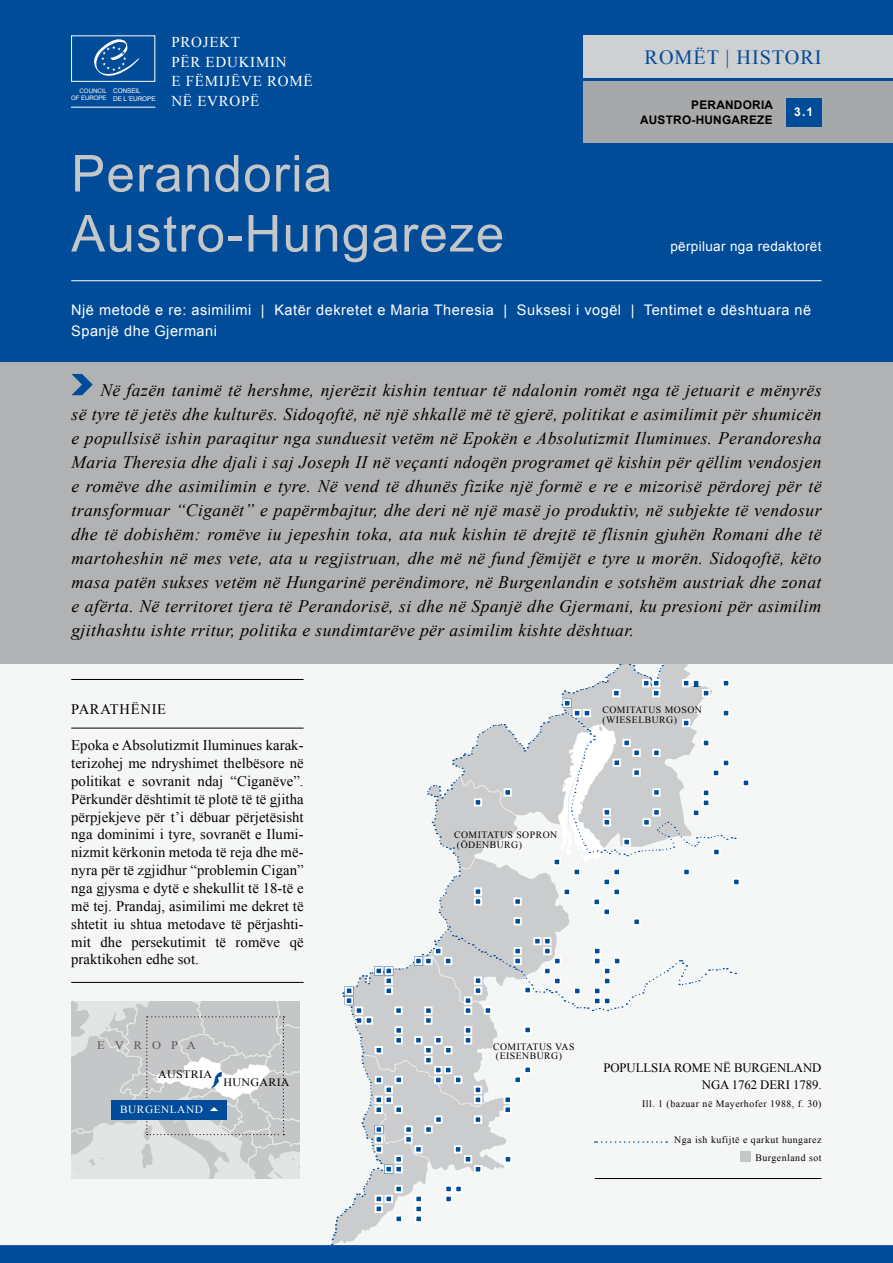
<style>
.page{position:relative;width:893px;height:1263px;background:#fff}
.page>*{position:absolute;margin:0;border:0;box-sizing:border-box;transform-origin:0 0}
.t1{font:51px/60px "Arial";letter-spacing:.025em;color:#c5c6c8}
.t2{font:20.25px "Times New Roman";color:#004c99}
.t3{font:italic 17.55px/24px "Times New Roman";letter-spacing:.025em;color:#000;text-align:justify}
.t4{font:15px/19.5px "Times New Roman";letter-spacing:.05em;color:#fff}
.t5{font:14.7px/17.9px "Times New Roman";letter-spacing:.005em;color:#000;text-align:justify}
.t6{font:14.55px/21px "Arial";letter-spacing:.035em;color:#fff}
.t7{font:14.55px "Times New Roman";color:#000}
.t8{font:13.5px "Arial";letter-spacing:.025em;color:#fff}
.t9{font:12.75px/17.9px "Times New Roman";letter-spacing:-.005em;color:#000;text-align:right}
.t10{font:700 12px "Arial";color:#fff}
.t11{font:700 11.85px/15px "Arial";letter-spacing:.02em;color:#000;text-align:right}
.t12{font:11.7px "Times New Roman";letter-spacing:.8em;color:#58585a;scale:1.07 1}
.t13{font:11.25px "Times New Roman";letter-spacing:.025em;color:#000;scale:1.07 1}
.t14{font:10.95px "Times New Roman";color:#fff}
.t15{font:9.9px/17.9px "Times New Roman";letter-spacing:.05em;color:#000;text-align:right}
.t16{font:9.75px/9.8px "Times New Roman";letter-spacing:.05em;color:#000}
.t17{font:6.45px/7.6px "Arial";letter-spacing:-.025em;color:#fff}
.t18{font:6.15px/7.6px "Arial";letter-spacing:-.01em;color:#fff;text-align:right}
</style>
<div class="page">
<div style="left:0;top:0;width:893px;height:375px;background:#004c99"></div>
<hr style="left:71px;top:107px;width:84px;height:1px;background:#fff">
<svg style="left:90px;top:39px;width:49px;height:43px"></svg>
<div style="left:583px;top:81px;width:310px;height:62px;background:#a7a8aa"></div>
<div style="left:583px;top:36px;width:310px;height:42px;background:#cfd0d1"></div>
<div style="left:786px;top:98px;width:35px;height:28px;background:#004c99"></div>
<hr style="left:71px;top:280px;width:750px;height:1px;background:#fff">
<div style="left:0;top:362px;width:893px;height:302px;background:#b1b2b4"></div>
<svg style="left:71px;top:374px;width:22px;height:21px"></svg>
<svg style="left:0;top:664px;width:893px;height:599px"></svg>
<p class="t18" style="left:71px;top:87px;width:37px">Council of Europe</p>
<p class="t17" style="left:113px;top:87px;width:43px">Conseil<br>de l´Europe</p>
<p class="t4" style="left:171px;top:32px;width:143px">Projekt<br>Për Edukimin<br>e fëmijëve romë në Evropë</p>
<h1 class="t1" style="left:71px;top:144px;width:434px">Perandoria<br>Austro-Hungareze</h1>
<p class="t2" style="left:645px;top:44px;width:16px">ROMËT</p>
<p class="t2" style="left:726px;top:44px;width:60px">| HISTORI</p>
<p class="t10" style="left:794px;top:104px;width:21px">3.1</p>
<p class="t11" style="left:640px;top:98px;width:135px">PERANDORIA<br>AUSTRO-HUNGAREZE</p>
<p class="t8" style="left:670px;top:237px;width:153px">përpiluar nga redaktorët</p>
<p class="t6" style="left:71px;top:299px;width:741px">Një metodë e re: asimilimi | Katër dekretet e Maria Theresia | Suksesi i vogël | Tentimet e dështuara në<br>Spanjë dhe Gjermani</p>
<p class="t3" style="left:71px;top:378px;width:752px;text-indent:29px">Në fazën tanimë të hershme, njerëzit kishin tentuar të ndalonin romët nga të jetuarit e mënyrës së tyre të jetës dhe kulturës. Sidoqoftë, në një shkallë më të gjerë, politikat e asimilimit për shumicën e popullsisë ishin paraqitur nga sunduesit vetëm në Epokën e Absolutizmit Iluminues. Perandoresha Maria Theresia dhe djali i saj Joseph II në veçanti ndoqën programet që kishin për qëllim vendosjen e romëve dhe asimilimin e tyre. Në vend të dhunës fizike një formë e re e mizorisë përdorej për të transformuar “Ciganët” e papërmbajtur, dhe deri në një masë jo produktiv, në subjekte të vendosur dhe të dobishëm: romëve iu jepeshin toka, ata nuk kishin të drejtë të flisnin gjuhën Romani dhe të martoheshin në mes vete, ata u regjistruan, dhe më në fund fëmijët e tyre u morën. Sidoqoftë, këto masa patën sukses vetëm në Hungarinë perëndimore, në Burgenlandin e sotshëm austriak dhe zonat e afërta. Në territoret tjera të Perandorisë, si dhe në Spanjë dhe Gjermani, ku presioni për asimilim gjithashtu ishte rritur, politika e sundimtarëve për asimilim kishte dështuar.</p>
<p class="t7" style="left:71px;top:700px;width:19px">PARAT</p>
<p class="t7" style="left:120px;top:700px;width:21px">HËNIE</p>
<p class="t5" style="left:71px;top:736px;width:234px">Epoka e Absolutizmit Iluminues karak&shy;terizohej me ndryshimet thelbësore në politikat e sovranit ndaj “Ciganëve”.<br>Përkundër dështimit të plotë të të gjitha përpjekjeve për t’i dëbuar përjetësisht nga dominimi i tyre, sovranët e Ilumi&shy;nizmit kërkonin metoda të reja dhe më&shy;nyra për të zgjidhur “problemin Cigan” nga gjysma e dytë e shekullit të 18-të e më tej. Prandaj, asimilimi me dekret të shtetit iu shtua metodave të përjashti&shy;mit dhe persekutimit të romëve që praktikohen edhe sot.</p>
<p class="t12" style="left:97px;top:1037px;width:94px">Evropa</p>
<p class="t13" style="left:158px;top:1067px;width:52px">Aus tria</p>
<p class="t14" style="left:120px;top:1102px;width:10px">BURGENLAND</p>
<p class="t13" style="left:223px;top:1075px;width:63px">Hungaria</p>
<p class="t16" style="left:457px;top:830px;width:102px;text-indent:-3px">Comitatus Sopron (Ödenburg)</p>
<p class="t16" style="left:602px;top:705px;width:101px">Comitatus Mos on (Wies elburg)</p>
<p class="t16" style="left:493px;top:1041px;width:81px">Comitatus Vas (Eis enburg)</p>
<p class="t9" style="left:603px;top:1058px;width:220px">Populls ia rome në Burgenland nga 1762 deri 1789.</p>
<p class="t15" style="left:642px;top:1095px;width:181px">Ill. 1 (bazuar në Mayerhofer 1988, f. 30)</p>
<p class="t15" style="left:674px;top:1131px;width:149px">Nga ish kufijtë e qarkut hungarez<br>Burgenland sot</p>
</div>
